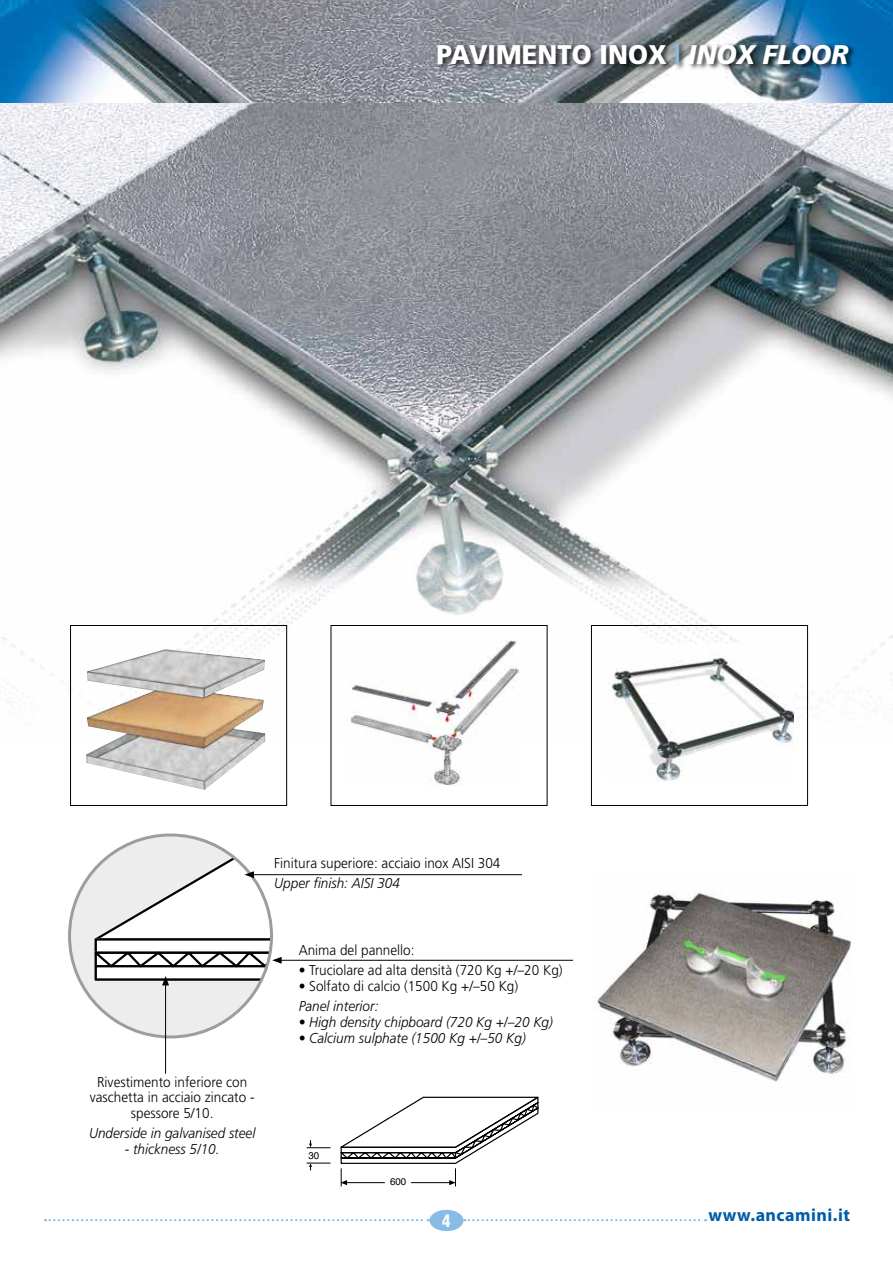
<style>
.page{position:relative;width:893px;height:1263px;background:#fff}
.page>*{position:absolute;margin:0;border:0;box-sizing:border-box;transform-origin:0 0}
.t1{font:900 27px "Frutiger";color:#fff;scale:.95 1}
.t2{font:700 18px "Myriad Pro";letter-spacing:.025em;color:#005da9}
.t3{font:900 condensed 18px "Frutiger";color:#fff;scale:.9 1}
.t4{font:300 14.25px/15.8px "Frutiger";color:#000;text-align:center;scale:.95 1}
.t5{font:italic 300 14.25px "Frutiger";color:#000;scale:.95 1}
.t6{font:9.75px "Helvetica";color:#000}
.s1{color:#88bce7}
.s2{font-style:italic}
</style>
<div class="page">
<div style="left:429px;top:1210px;width:34px;height:21px;background:#88bce7;border-radius:50%"></div>
<svg style="left:45px;top:1219px;width:384px;height:2px"></svg>
<svg style="left:464px;top:1219px;width:242px;height:2px"></svg>
<img style="left:0;top:102px;width:892px;height:642px">
<img style="left:594px;top:891px;width:257px;height:191px">
<img style="left:0;top:0;width:893px;height:102px">
<div style="left:437px;top:42px;width:419px;height:29px;background:#000;opacity:.75"></div>
<img style="left:349px;top:641px;width:169px;height:144px">
<img style="left:606px;top:644px;width:188px;height:137px">
<div style="left:331px;top:625px;width:216px;height:181px;border:1px solid #000"></div>
<div style="left:591px;top:625px;width:217px;height:181px;border:1px solid #000"></div>
<img style="left:86px;top:649px;width:179px;height:141px">
<div style="left:70px;top:625px;width:217px;height:181px;border:1px solid #000"></div>
<div style="left:70px;top:835px;width:202px;height:202px;background:#ededed;border-radius:50%"></div>
<hr style="left:165px;top:983px;width:1px;height:91px;background:#000">
<hr style="left:252px;top:874px;width:270px;height:1px;background:#000">
<hr style="left:279px;top:960px;width:294px;height:1px;background:#000">
<svg style="left:87px;top:835px;width:195px;height:150px"></svg>
<svg style="left:340px;top:1096px;width:199px;height:90px"></svg>
<hr style="left:411px;top:1182px;width:41px;height:1px;background:#000">
<svg style="left:307px;top:1163px;width:23px;height:7px"></svg>
<svg style="left:307px;top:1140px;width:23px;height:8px"></svg>
<h1 class="t1" style="left:437px;top:38px;width:435px">PAVIMENTO INOX <span class="s1">|</span> <span class="s2">INOX FLOOR</span></h1>
<p class="t4" style="left:274px;top:855px;width:240px">Finitura superiore: acciaio inox AISI 304</p>
<p class="t5" style="left:274px;top:875px;width:134px">Upper finish: AISI 304</p>
<p class="t4" style="left:90px;top:1074px;width:175px">Rivestimento inferiore con vaschetta in acciaio zincato - spessore 5/10.</p>
<p class="t5" style="left:89px;top:1125px;width:176px">Underside in galvanised steel</p>
<p class="t5" style="left:125px;top:1141px;width:101px">- thickness 5/10.</p>
<p class="t4" style="left:299px;top:942px;width:123px">Anima del pannello:</p>
<p class="t4" style="left:299px;top:963px;width:279px">• Truciolare ad alta densità (720 Kg +/–20 Kg)</p>
<p class="t4" style="left:299px;top:978px;width:233px">• Solfato di calcio (1500 Kg +/–50 Kg)</p>
<p class="t5" style="left:299px;top:998px;width:85px">Panel interior:</p>
<p class="t5" style="left:299px;top:1014px;width:269px">• High density chipboard (720 Kg +/–20 Kg)</p>
<p class="t5" style="left:299px;top:1030px;width:241px">• Calcium sulphate (1500 Kg +/–50 Kg)</p>
<p class="t6" style="left:308px;top:1148px;width:12px">30</p>
<p class="t6" style="left:390px;top:1174px;width:18px">600</p>
<p class="t3" style="left:442px;top:1210px;width:11px">4</p>
<p class="t2" style="left:708px;top:1203px;width:143px">www.ancamini.it</p>
</div>
